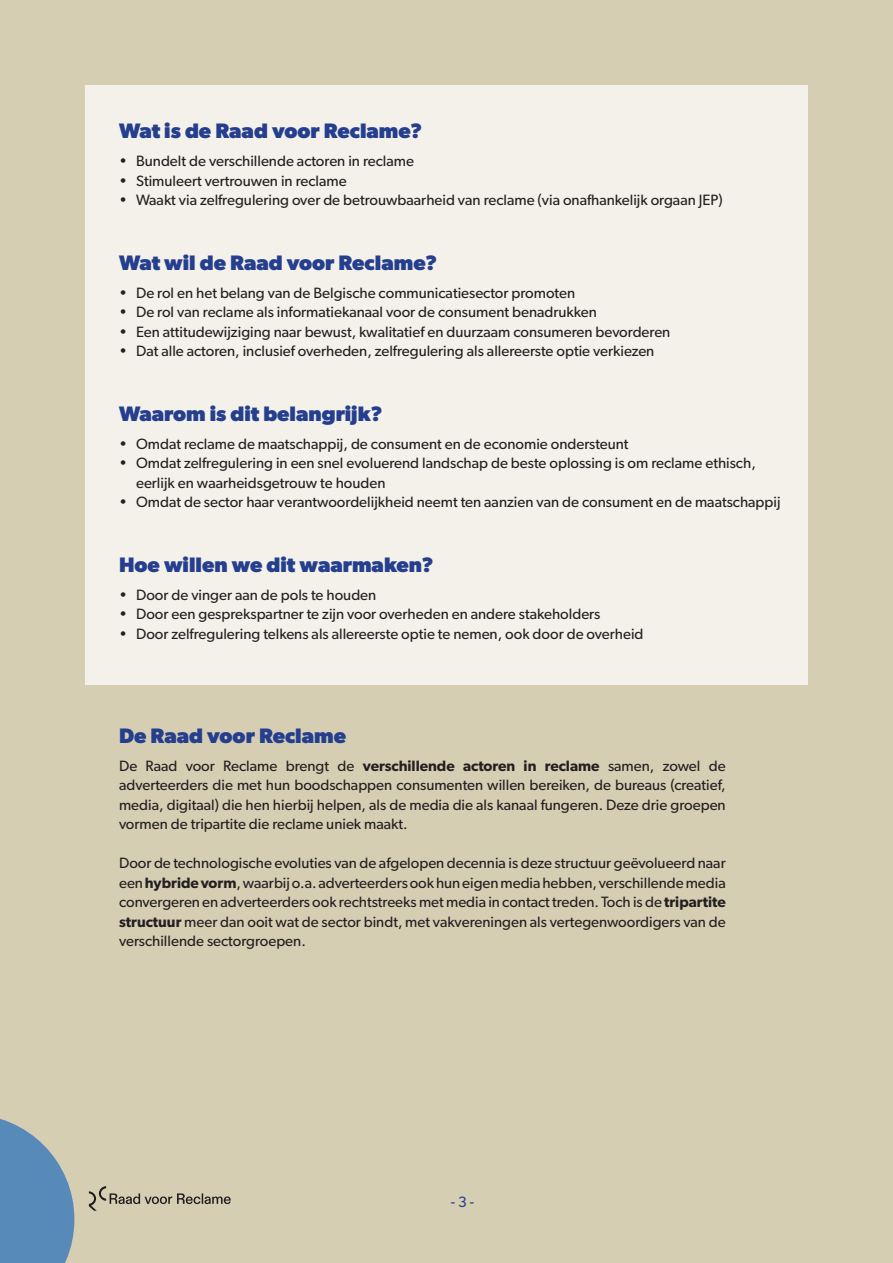
<style>
.page{position:relative;width:893px;height:1263px;background:#d6ceb3}
.page>*{position:absolute;margin:0;border:0;box-sizing:border-box;transform-origin:0 0}
.TITEL_1{font:700 21px "Gibson";color:#253f8e}
.BODY{font:15px/19.5px "Gibson";color:#231f20;text-align:justify}
.BODY-2{font:15px "Gibson";color:#253f8e}
.s1{font-weight:600}
</style>
<div class="page">
<div style="left:85px;top:85px;width:723px;height:600px;background:#f4f1ea"></div>
<svg style="left:0;top:1119px;width:74px;height:144px"></svg>
<svg style="left:89px;top:1186px;width:142px;height:25px"></svg>
<p class="TITEL_1" style="left:119px;top:118px;width:305px">Wat is de Raad voor Reclame?</p>
<p class="BODY" style="left:119px;top:151px;width:296px">• Bundelt de verschillende actoren in reclame</p>
<p class="BODY" style="left:119px;top:170px;width:229px">• Stimuleert vertrouwen in reclame</p>
<p class="BODY" style="left:119px;top:190px;width:605px">• Waakt via zelfregulering over de betrouwbaarheid van reclame (via onafhankelijk orgaan JEP)</p>
<p class="TITEL_1" style="left:119px;top:250px;width:320px">Wat wil de Raad voor Reclame?</p>
<p class="BODY" style="left:119px;top:282px;width:458px">• De rol en het belang van de Belgische communicatiesector promoten</p>
<p class="BODY" style="left:119px;top:302px;width:479px">• De rol van reclame als informatiekanaal voor de consument benadrukken</p>
<p class="BODY" style="left:119px;top:321px;width:553px">• Een attitudewijziging naar bewust, kwalitatief en duurzaam consumeren bevorderen</p>
<p class="BODY" style="left:119px;top:341px;width:537px">• Dat alle actoren, inclusief overheden, zelfregulering als allereerste optie verkiezen</p>
<p class="TITEL_1" style="left:119px;top:401px;width:265px">Waarom is dit belangrijk?</p>
<p class="BODY" style="left:119px;top:433px;width:511px">• Omdat reclame de maatschappij, de consument en de economie ondersteunt</p>
<p class="BODY" style="left:136px;top:453px;width:621px;text-indent:-17px">• Omdat zelfregulering in een snel evoluerend landschap de beste oplossing is om reclame ethisch, eerlijk en waarheidsgetrouw te houden</p>
<p class="BODY" style="left:119px;top:492px;width:663px">• Omdat de sector haar verantwoordelijkheid neemt ten aanzien van de consument en de maatschappij</p>
<p class="TITEL_1" style="left:119px;top:552px;width:316px">Hoe willen we dit waarmaken?</p>
<p class="BODY" style="left:119px;top:584px;width:259px">• Door de vinger aan de pols te houden</p>
<p class="BODY" style="left:119px;top:604px;width:483px">• Door een gesprekspartner te zijn voor overheden en andere stakeholders</p>
<p class="BODY" style="left:119px;top:623px;width:526px">• Door zelfregulering telkens als allereerste optie te nemen, ook door de overheid</p>
<p class="TITEL_1" style="left:119px;top:723px;width:229px">De Raad voor Reclame</p>
<p class="BODY" style="left:119px;top:755px;width:608px">De Raad voor Reclame brengt de <span class="s1">verschillende actoren in reclame</span> samen, zowel de adverteerders die met hun boodschappen consumenten willen bereiken, de bureaus (creatief, media, digitaal) die hen hierbij helpen, als de media die als kanaal fungeren. Deze drie groepen vormen de tripartite die reclame uniek maakt.</p>
<p class="BODY" style="left:119px;top:853px;width:608px">Door de technologische evoluties van de afgelopen decennia is deze structuur geëvolueerd naar een <span class="s1">hybride vorm</span>, waarbij o.a. adverteerders ook hun eigen media hebben, verschillende media convergeren en adverteerders ook rechtstreeks met media in contact treden. Toch is de <span class="s1">tripartite structuur</span> meer dan ooit wat de sector bindt, met vakvereningen als vertegenwoordigers van de verschillende sectorgroepen.</p>
<p class="BODY-2" style="left:451px;top:1193px;width:25px">- 3 -</p>
</div>
